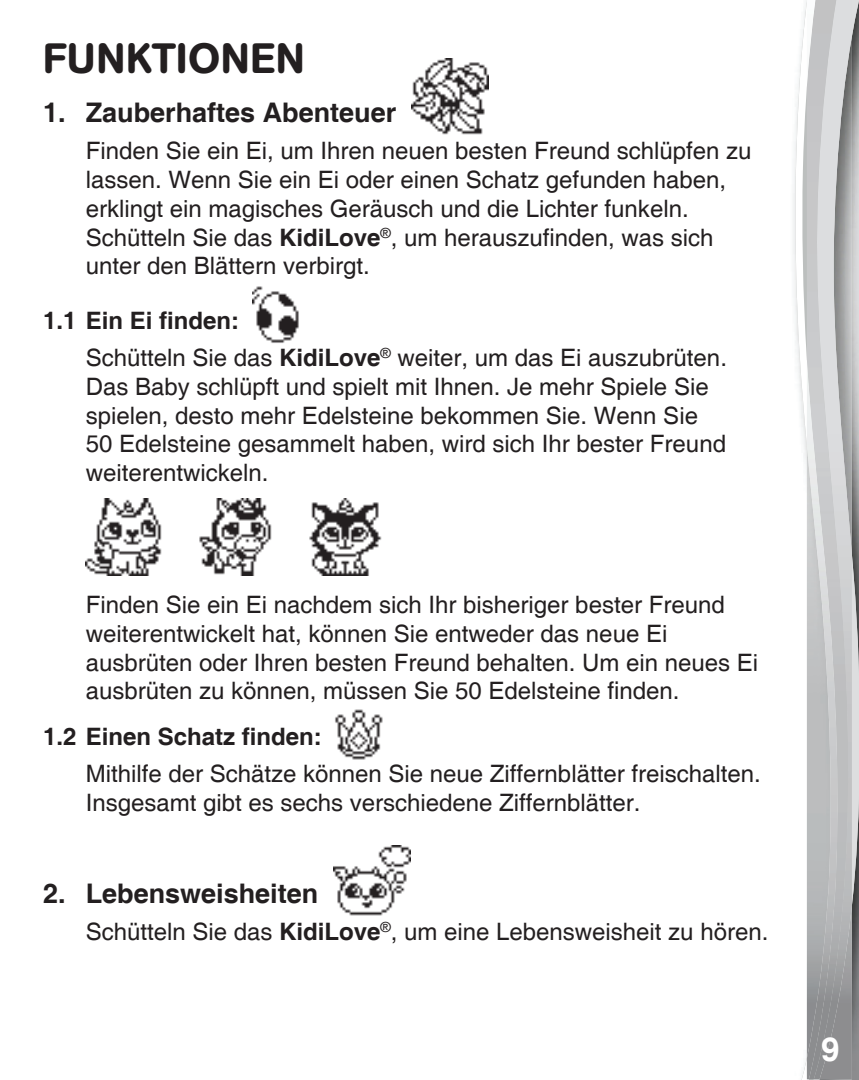
<style>
.page{position:relative;width:859px;height:1080px;background:#fff}
.page>*{position:absolute;margin:0;border:0;box-sizing:border-box;transform-origin:0 0}
.t1{font:500 42px "AG Book Rounded";letter-spacing:.02em;color:#231f20}
.t2{font:700 33px "Helvetica";color:#fff}
.t3{font:700 27px "Helvetica";color:#231f20}
.t4{font:24px/28.8px "Helvetica";color:#231f20}
.t5{font:700 24px "Helvetica";color:#231f20}
.s1{font-weight:700}
</style>
<div class="page">
<svg style="left:795px;top:0;width:12px;height:1080px"></svg>
<svg style="left:807px;top:0;width:52px;height:1080px;background:#a5a6a7"></svg>
<img style="left:850px;top:0;width:2px;height:1079px">
<img style="left:840px;top:0;width:10px;height:1079px">
<img style="left:807px;top:0;width:33px;height:1079px">
<img style="left:411px;top:58px;width:77px;height:77px">
<img style="left:252px;top:286px;width:47px;height:57px">
<img style="left:86px;top:499px;width:76px;height:77px">
<img style="left:199px;top:499px;width:73px;height:77px">
<img style="left:309px;top:499px;width:73px;height:77px">
<img style="left:335px;top:709px;width:48px;height:51px">
<img style="left:333px;top:845px;width:77px;height:71px">
<h1 class="t1" style="left:43px;top:33px;width:263px">FUNKTIONEN</h1>
<p class="t3" style="left:43px;top:96px;width:355px">1. Zauberhaftes Abenteuer</p>
<p class="t4" style="left:86px;top:137px;width:667px">Finden Sie ein Ei, um Ihren neuen besten Freund schlüpfen zu lassen. Wenn Sie ein Ei oder einen Schatz gefunden haben, erklingt ein magisches Geräusch und die Lichter funkeln.<br>Schütteln Sie das <span class="s1">KidiLove</span><sup>®</sup>, um herauszufinden, was sich unter den Blättern verbirgt.</p>
<p class="t4" style="left:86px;top:303px;width:643px;line-height:37.2px;text-indent:-43px"><span class="s1">1.1 Ein Ei finden:<br></span>Schütteln Sie das <span class="s1">KidiLove</span><sup>®</sup> weiter, um das Ei auszubrüten.</p>
<p class="t4" style="left:86px;top:373px;width:642px">Das Baby schlüpft und spielt mit Ihnen. Je mehr Spiele Sie spielen, desto mehr Edelsteine bekommen Sie. Wenn Sie 50 Edelsteine gesammelt haben, wird sich Ihr bester Freund weiterentwickeln.</p>
<p class="t4" style="left:86px;top:591px;width:674px">Finden Sie ein Ei nachdem sich Ihr bisheriger bester Freund weiterentwickelt hat, können Sie entweder das neue Ei ausbrüten oder Ihren besten Freund behalten. Um ein neues Ei ausbrüten zu können, müssen Sie 50 Edelsteine finden.</p>
<p class="t5" style="left:43px;top:722px;width:280px">1.2 Einen Schatz finden:</p>
<p class="t4" style="left:86px;top:761px;width:676px">Mithilfe der Schätze können Sie neue Ziffernblätter freischalten.<br>Insgesamt gibt es sechs verschiedene Ziffernblätter.</p>
<p class="t3" style="left:43px;top:877px;width:277px">2. Lebensweisheiten</p>
<p class="t4" style="left:86px;top:919px;width:684px">Schütteln Sie das <span class="s1">KidiLove</span><sup>®</sup>, um eine Lebensweisheit zu hören.</p>
<h2 class="t2" style="left:821px;top:1029px;width:20px">9</h2>
</div>
